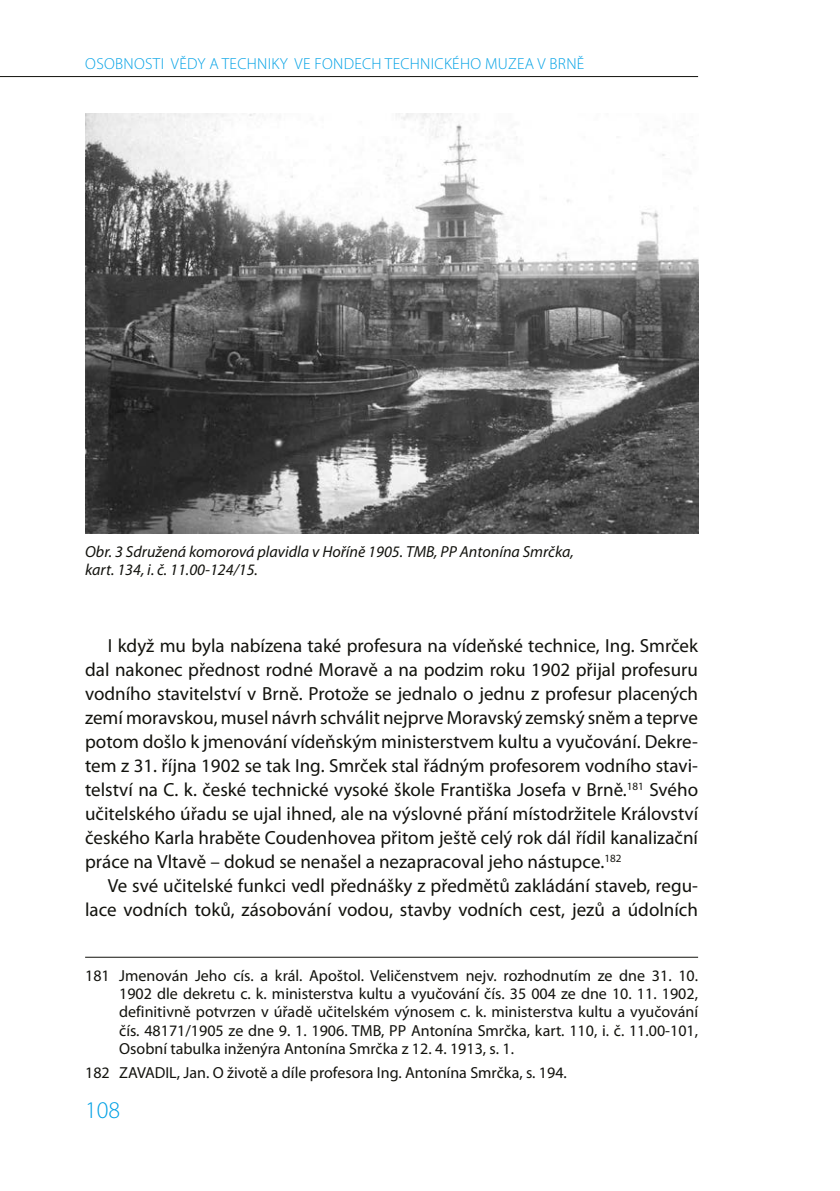
<style>
.page{position:relative;width:840px;height:1191px;background:#fff}
.page>*{position:absolute;margin:0;border:0;box-sizing:border-box;transform-origin:0 0}
.t1{font:300 24px "Myriad Pro";color:#00a1e5}
.t2{font:19px/24px "Myriad Pro";color:#12120d;text-align:justify}
.t3{font:16px/18.4px "Myriad Pro";color:#12120d;text-align:justify}
.t4{font:italic 16px/18px "Myriad Pro";color:#12120d}
.t5{font:300 16px "Myriad Pro";letter-spacing:.02em;color:#00a1e5}
</style>
<div class="page">
<hr style="left:0;top:76px;width:697px;height:1px;background:#12120d">
<hr style="left:85px;top:957px;width:612px;height:1px;background:#12120d">
<img style="left:85px;top:113px;width:612px;height:421px">
<p class="t5" style="left:85px;top:54px;width:500px">OSOBNOSTI VĚDY A TECHNIKY VE FONDECH TECHNICKÉHO MUZEA V BRNĚ</p>
<p class="t4" style="left:85px;top:543px;width:490px">Obr. 3 Sdružená komorová plavidla v Hoříně 1905. TMB, PP Antonína Smrčka, kart. 134, i. č. 11.00-124/15.</p>
<p class="t2" style="left:85px;top:633px;width:614px;text-indent:23px">I když mu byla nabízena také profesura na vídeňské technice, Ing. Smrček dal nakonec přednost rodné Moravě a na podzim roku 1902 přijal profesuru vodního stavitelství v Brně. Protože se jednalo o jednu z profesur placených zemí moravskou, musel návrh schválit nejprve Moravský zemský sněm a teprve potom došlo k jmenování vídeňským ministerstvem kultu a vyučování. Dekre&shy;tem z 31. října 1902 se tak Ing. Smrček stal řádným profesorem vodního stavi&shy;telství na C. k. české technické vysoké škole Františka Josefa v Brně.<sup>181</sup> Svého učitelského úřadu se ujal ihned, ale na výslovné přání místodržitele Království českého Karla hraběte Coudenhovea přitom ještě celý rok dál řídil kanalizační práce na Vltavě – dokud se nenašel a nezapracoval jeho nástupce.<sup>182</sup></p>
<p class="t2" style="left:85px;top:873px;width:614px;text-align:right">Ve své učitelské funkci vedl přednášky z předmětů zakládání staveb, regu&shy;lace vodních toků, zásobování vodou, stavby vodních cest, jezů a údolních</p>
<p class="t3" style="left:119px;top:965px;width:580px;text-indent:-34px">181 Jmenován Jeho cís. a král. Apoštol. Veličenstvem nejv. rozhodnutím ze dne 31. 10.<br>1902 dle dekretu c. k. ministerstva kultu a vyučování čís. 35 004 ze dne 10. 11. 1902, definitivně potvrzen v úřadě učitelském výnosem c. k. ministerstva kultu a vyučování čís. 48171/1905 ze dne 9. 1. 1906. TMB, PP Antonína Smrčka, kart. 110, i. č. 11.00-101, Osobní tabulka inženýra Antonína Smrčka z 12. 4. 1913, s. 1.</p>
<p class="t3" style="left:85px;top:1062px;width:483px">182 ZAVADIL, Jan. O životě a díle profesora Ing. Antonína Smrčka, s. 194.</p>
<p class="t1" style="left:85px;top:1095px;width:37px">108</p>
</div>
